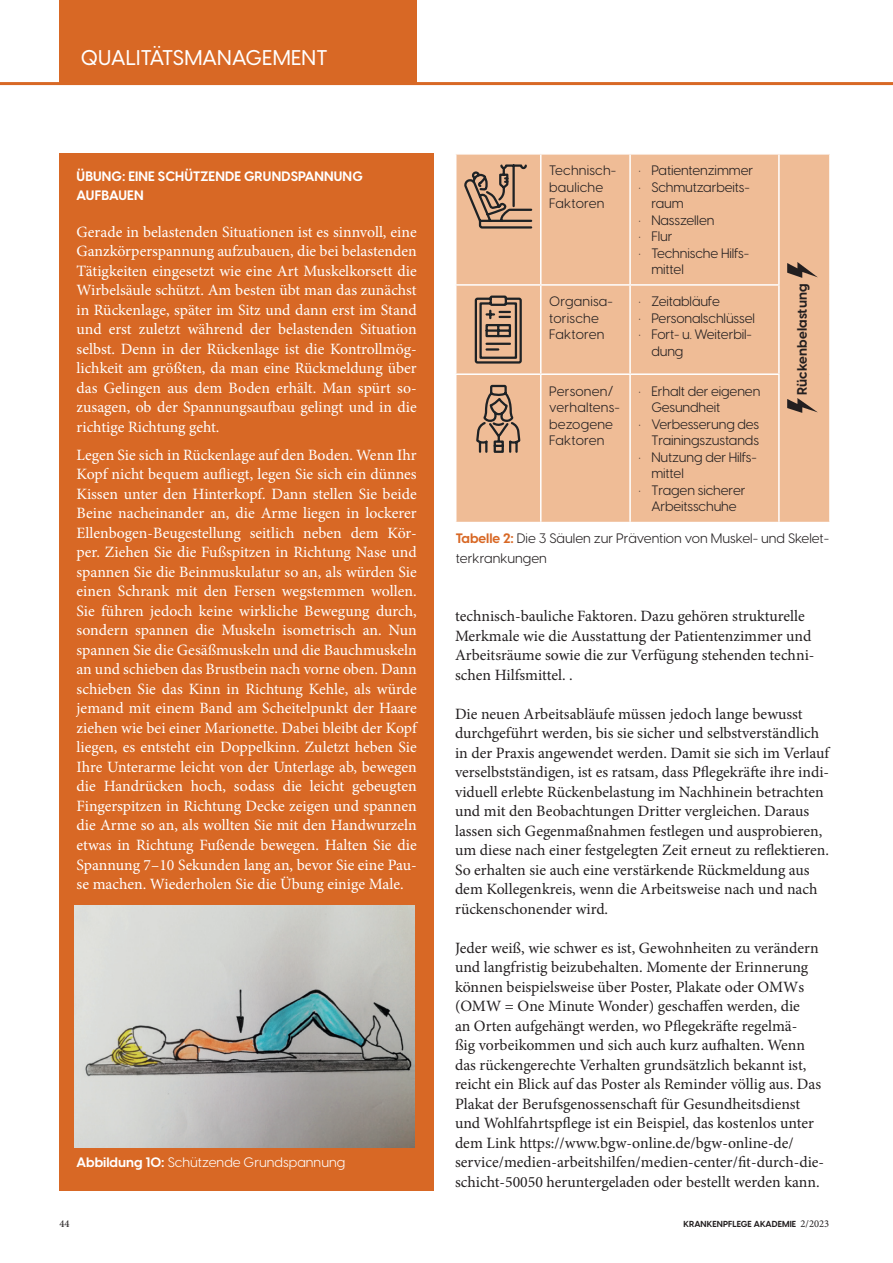
<style>
.page{position:relative;width:893px;height:1263px;background:#fff}
.page>*{position:absolute;margin:0;border:0;box-sizing:border-box;transform-origin:0 0}
.t1{font:500 21px "Visby CF";letter-spacing:.01em;color:#fff}
.KPA_Kst_Grund{font:15.75px/19.5px "Minion Pro";color:#fff;text-align:justify}
.KPA_Grundschrift{font:15.75px/19.5px "Minion Pro";color:#231f20}
.KPA_TAB_BU{font:13.5px/16.5px "Visby CF";letter-spacing:-.01em;color:#231f20}
.KPA_TAB_Grund{font:13.5px/16.5px "Visby CF";letter-spacing:.01em;color:#231f20}
.KPA_Kst_ÜS{font:700 13.5px/19.5px "Visby CF";letter-spacing:.01em;color:#fff}
.KPA_TAB_BU-2{font:13.5px "Visby CF";color:#fff}
.KPA_TAB_Grund-2{font:700 13.5px "Visby CF";letter-spacing:.01em;color:#231f20}
.t2{font:500 10.5px "Minion Pro";color:#231f20}
.t3{font:700 8.7px "Visby CF";letter-spacing:.01em;color:#231f20}
.s1{font-weight:700}
.s2{font-weight:700;color:#d86825}
.s3{font-family:"Minion Pro";font-weight:400;font-size:10.5px}
</style>
<div class="page">
<hr style="left:0;top:82px;width:893px;height:3px;background:#d86825">
<div style="left:60px;top:0;width:357px;height:84px;background:#d86825"></div>
<div style="left:60px;top:153px;width:374px;height:1038px;background:#d86825"></div>
<img style="left:74px;top:906px;width:341px;height:242px">
<div style="left:456px;top:155px;width:373px;height:367px;background:#efbc96"></div>
<hr style="left:540px;top:155px;width:2px;height:129px;background:#fff">
<hr style="left:629px;top:155px;width:2px;height:129px;background:#fff">
<hr style="left:778px;top:155px;width:2px;height:129px;background:#fff">
<hr style="left:455px;top:284px;width:86px;height:2px;background:#fff">
<hr style="left:541px;top:284px;width:89px;height:2px;background:#fff">
<hr style="left:540px;top:286px;width:2px;height:87px;background:#fff">
<hr style="left:630px;top:284px;width:150px;height:2px;background:#fff">
<hr style="left:629px;top:286px;width:2px;height:87px;background:#fff">
<hr style="left:778px;top:286px;width:2px;height:87px;background:#fff">
<hr style="left:455px;top:373px;width:86px;height:2px;background:#fff">
<hr style="left:541px;top:373px;width:89px;height:2px;background:#fff">
<hr style="left:540px;top:375px;width:2px;height:147px;background:#fff">
<hr style="left:630px;top:373px;width:150px;height:2px;background:#fff">
<hr style="left:629px;top:375px;width:2px;height:147px;background:#fff">
<hr style="left:778px;top:375px;width:2px;height:147px;background:#fff">
<svg style="left:464px;top:164px;width:68px;height:65px;background:#ba9479"></svg>
<img style="left:787px;top:398px;width:30px;height:15px">
<img style="left:787px;top:263px;width:30px;height:15px">
<svg style="left:475px;top:296px;width:47px;height:68px;background:#9a7d68"></svg>
<svg style="left:476px;top:385px;width:44px;height:68px;background:#b59177"></svg>
<h1 class="t1" style="left:81px;top:42px;width:248px">QUALITÄTSMANAGEMENT</h1>
<p class="KPA_Kst_ÜS" style="left:77px;top:166px;width:288px">ÜBUNG: EINE SCHÜTZENDE GRUNDSPANNUNG<br>AUFBAUEN</p>
<p class="KPA_Kst_Grund" style="left:77px;top:222px;width:342px">Gerade in belastenden Situationen ist es sinnvoll, eine Ganzkörperspannung aufzubauen, die bei belastenden Tätigkeiten eingesetzt wie eine Art Muskelkorsett die Wirbelsäule schützt. Am besten übt man das zunächst in Rückenlage, später im Sitz und dann erst im Stand und erst zuletzt während der belastenden Situation selbst. Denn in der Rückenlage ist die Kontrollmög&shy;lichkeit am größten, da man eine Rückmeldung über das Gelingen aus dem Boden erhält. Man spürt so&shy;zusagen, ob der Spannungsaufbau gelingt und in die richtige Richtung geht.</p>
<p class="KPA_Kst_Grund" style="left:77px;top:445px;width:342px">Legen Sie sich in Rückenlage auf den Boden. Wenn Ihr Kopf nicht bequem aufliegt, legen Sie sich ein dünnes Kissen unter den Hinterkopf. Dann stellen Sie beide Beine nacheinander an, die Arme liegen in lockerer Ellenbogen-Beugestellung seitlich neben dem Kör&shy;per. Ziehen Sie die Fußspitzen in Richtung Nase und spannen Sie die Beinmuskulatur so an, als würden Sie einen Schrank mit den Fersen wegstemmen wollen.<br>Sie führen jedoch keine wirkliche Bewegung durch, sondern spannen die Muskeln isometrisch an. Nun spannen Sie die Gesäßmuskeln und die Bauchmuskeln an und schieben das Brustbein nach vorne oben. Dann schieben Sie das Kinn in Richtung Kehle, als würde jemand mit einem Band am Scheitelpunkt der Haare ziehen wie bei einer Marionette. Dabei bleibt der Kopf liegen, es entsteht ein Doppelkinn. Zuletzt heben Sie Ihre Unterarme leicht von der Unterlage ab, bewegen die Handrücken hoch, sodass die leicht gebeugten Fingerspitzen in Richtung Decke zeigen und spannen die Arme so an, als wollten Sie mit den Handwurzeln etwas in Richtung Fußende bewegen. Halten Sie die Spannung 7–10 Sekunden lang an, bevor Sie eine Pau&shy;se machen. Wiederholen Sie die Übung einige Male.</p>
<p class="KPA_TAB_BU-2" style="left:77px;top:1152px;width:270px"><span class="s1">Abbildung 10:</span> Schützende Grundspannung</p>
<p class="KPA_TAB_Grund" style="left:549px;top:161px;width:68px">Technisch&shy;bauliche<br>Faktoren</p>
<p class="KPA_TAB_BU" style="left:639px;top:161px;width:116px">• Patientenzimmer</p>
<p class="KPA_TAB_BU" style="left:651px;top:178px;width:100px;text-indent:-13px">• Schmutzarbeits&shy;raum</p>
<p class="KPA_TAB_BU" style="left:639px;top:211px;width:77px">• Nasszellen</p>
<p class="KPA_TAB_BU" style="left:639px;top:227px;width:35px">• Flur</p>
<p class="KPA_TAB_BU" style="left:651px;top:244px;width:99px;text-indent:-13px">• Technische Hilfs&shy;mittel</p>
<p class="KPA_TAB_Grund-2" style="left:791px;top:395px;width:113px;rotate:-90deg">Rückenbelastung</p>
<p class="KPA_TAB_Grund" style="left:549px;top:292px;width:65px">Organisa&shy;torische<br>Faktoren</p>
<p class="KPA_TAB_BU" style="left:639px;top:292px;width:83px">• Zeitabläufe</p>
<p class="KPA_TAB_BU" style="left:639px;top:309px;width:118px">• Personalschlüssel</p>
<p class="KPA_TAB_BU" style="left:651px;top:325px;width:102px;text-indent:-13px">• Fort- u. Weiterbil&shy;dung</p>
<p class="KPA_TAB_Grund" style="left:549px;top:382px;width:72px">Personen/ verhaltens&shy;bezogene<br>Faktoren</p>
<p class="KPA_TAB_BU" style="left:651px;top:382px;width:111px;text-indent:-13px">• Erhalt der eigenen<br>Gesundheit</p>
<p class="KPA_TAB_BU" style="left:639px;top:415px;width:122px;text-align:right">• Verbesserung des<br>Trainingszustands</p>
<p class="KPA_TAB_BU" style="left:651px;top:448px;width:107px;text-indent:-13px">• Nutzung der Hilfs&shy;mittel</p>
<p class="KPA_TAB_BU" style="left:639px;top:481px;width:108px;text-align:center">• Tragen sicherer<br>Arbeitsschuhe</p>
<p class="KPA_TAB_BU" style="left:456px;top:528px;width:375px;line-height:19.5px"><span class="s2">Tabelle 2:</span> Die 3 Säulen zur Prävention von Muskel- und Skelet&shy;terkrankungen</p>
<p class="KPA_Grundschrift" style="left:455px;top:606px;width:361px">technisch-bauliche Faktoren. Dazu gehören strukturelle Merkmale wie die Ausstattung der Patientenzimmer und Arbeitsräume sowie die zur Verfügung stehenden techni&shy;schen Hilfsmittel. .</p>
<p class="KPA_Grundschrift" style="left:455px;top:704px;width:376px">Die neuen Arbeitsabläufe müssen jedoch lange bewusst durchgeführt werden, bis sie sicher und selbstverständlich in der Praxis angewendet werden. Damit sie sich im Verlauf verselbstständigen, ist es ratsam, dass Pflegekräfte ihre indi&shy;viduell erlebte Rückenbelastung im Nachhinein betrachten und mit den Beobachtungen Dritter vergleichen. Daraus lassen sich Gegenmaßnahmen festlegen und ausprobieren, um diese nach einer festgelegten Zeit erneut zu reflektieren.<br>So erhalten sie auch eine verstärkende Rückmeldung aus dem Kollegenkreis, wenn die Arbeitsweise nach und nach rückenschonender wird.</p>
<p class="KPA_Grundschrift" style="left:455px;top:938px;width:371px">Jeder weiß, wie schwer es ist, Gewohnheiten zu verändern und langfristig beizubehalten. Momente der Erinnerung können beispielsweise über Poster, Plakate oder OMWs (OMW = One Minute Wonder) geschaffen werden, die<br>an Orten aufgehängt werden, wo Pflegekräfte regelmä-<br>ßig vorbeikommen und sich auch kurz aufhalten. Wenn das rückengerechte Verhalten grundsätzlich bekannt ist, reicht ein Blick auf das Poster als Reminder völlig aus. Das Plakat der Berufsgenossenschaft für Gesundheitsdienst und Wohlfahrtspflege ist ein Beispiel, das kostenlos unter dem Link https://www.bgw-online.de/bgw-online-de/ service/medien-arbeitshilfen/medien-center/fit-durch-die&shy;schicht-50050 heruntergeladen oder bestellt werden kann.</p>
<p class="t2" style="left:60px;top:1217px;width:12px">44</p>
<p class="t3" style="left:683px;top:1217px;width:147px">KRANKENPFLEGE AKADEMIE <span class="s3">2/2023</span></p>
</div>
